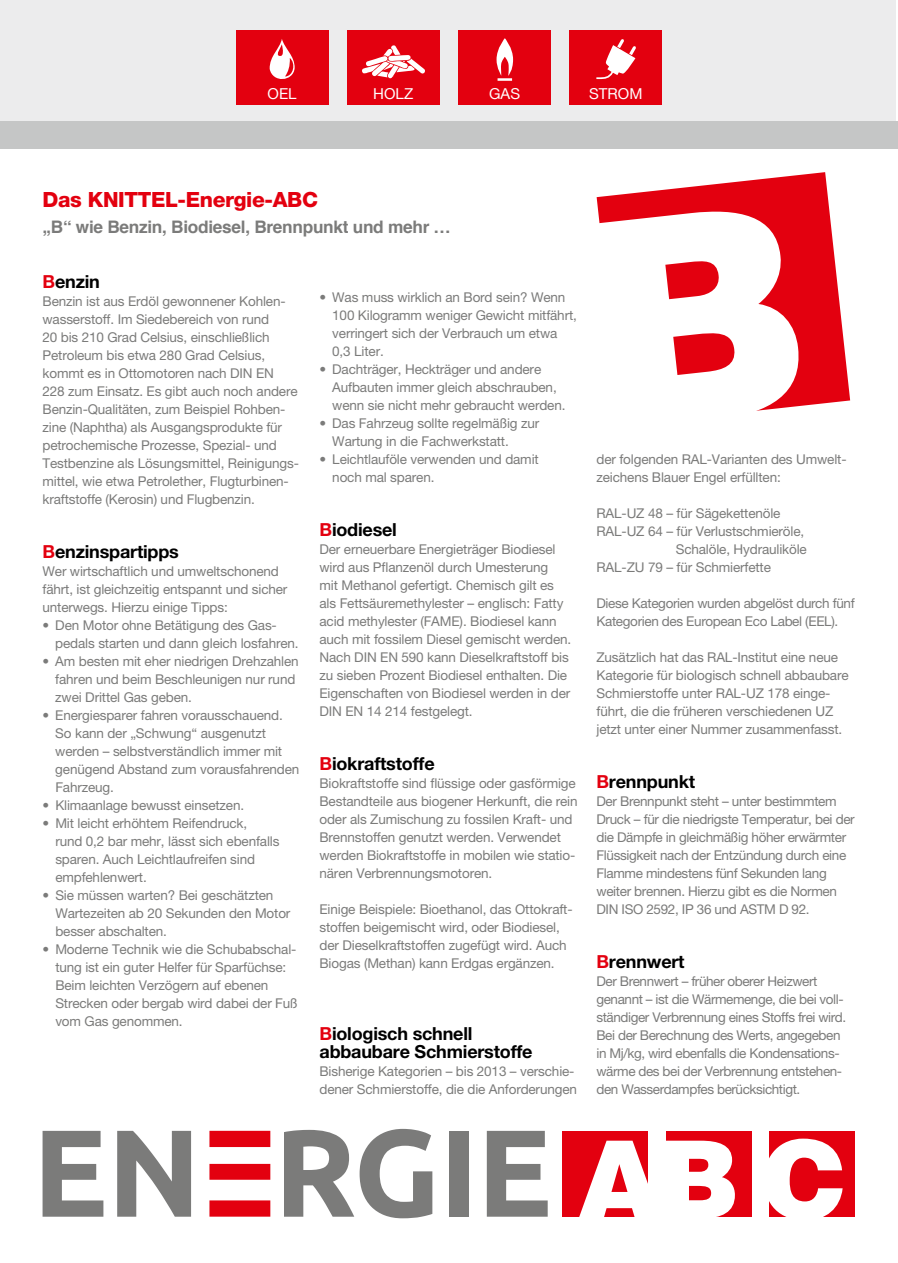
<style>
.page{position:relative;width:898px;height:1263px;background:#fff}
.page>*{position:absolute;margin:0;border:0;box-sizing:border-box;transform-origin:0 0}
.t1{font:800 21px "Helvetica Neue";letter-spacing:-.015em;color:#e3000f}
.t2{font:700 18px/18px "Helvetica Neue";letter-spacing:-.01em;color:#000}
.t3{font:700 17.25px "Helvetica";letter-spacing:-.015em;color:#7b7b7a}
.t4{font:15px "Helvetica Neue LT";color:#fff}
.t5{font:13.5px/18px "Helvetica Neue";letter-spacing:-.01em;color:#7b7b7a}
.t6{font:13.5px/18px "Helvetica Neue";letter-spacing:-.03em;color:#7b7b7a}
.s1{color:#e3000f}
</style>
<div class="page">
<div style="left:0;top:0;width:895px;height:128px;background:#ececed"></div>
<div style="left:0;top:121px;width:897px;height:28px;background:#c5c6c6"></div>
<div style="left:347px;top:31px;width:92px;height:74px;background:#e3000f"></div>
<div style="left:458px;top:31px;width:93px;height:74px;background:#e3000f"></div>
<div style="left:236px;top:31px;width:92px;height:74px;background:#e3000f"></div>
<div style="left:569px;top:31px;width:93px;height:74px;background:#e3000f"></div>
<svg style="left:362px;top:45px;width:63px;height:34px"></svg>
<svg style="left:496px;top:38px;width:17px;height:43px"></svg>
<svg style="left:269px;top:39px;width:26px;height:40px"></svg>
<svg style="left:596px;top:39px;width:40px;height:40px"></svg>
<svg style="left:43px;top:1131px;width:60px;height:86px"></svg>
<svg style="left:117px;top:1131px;width:74px;height:86px"></svg>
<svg style="left:284px;top:1129px;width:148px;height:89px"></svg>
<div style="left:449px;top:1131px;width:19px;height:86px;background:#7b7b7a"></div>
<svg style="left:486px;top:1131px;width:61px;height:86px"></svg>
<svg style="left:209px;top:1131px;width:61px;height:86px"></svg>
<div style="left:666px;top:1131px;width:85px;height:86px;background:#e3000f"></div>
<div style="left:769px;top:1131px;width:86px;height:86px;background:#e3000f"></div>
<div style="left:562px;top:1131px;width:86px;height:86px;background:#e3000f"></div>
<svg style="left:769px;top:1138px;width:73px;height:79px"></svg>
<svg style="left:579px;top:1141px;width:155px;height:76px"></svg>
<svg style="left:596px;top:172px;width:253px;height:234px;fill:#e3000f"></svg>
<svg style="left:596px;top:208px;width:206px;height:203px"></svg>
<p class="t4" style="left:267px;top:84px;width:30px">OEL</p>
<p class="t4" style="left:373px;top:84px;width:41px">HOLZ</p>
<p class="t4" style="left:489px;top:84px;width:32px">GAS</p>
<p class="t4" style="left:589px;top:84px;width:55px">STROM</p>
<h1 class="t1" style="left:43px;top:187px;width:277px">Das KNITTEL-Energie-ABC</h1>
<p class="t3" style="left:43px;top:213px;width:409px">„B“ wie Benzin, Biodiesel, Brennpunkt und mehr …</p>
<h2 class="t2" style="left:43px;top:272px;width:59px"><span class="s1">B</span>enzin</h2>
<p class="t5" style="left:43px;top:292px;width:258px">Benzin ist aus Erdöl gewonnener Kohlen&shy;wasserstoff. Im Siedebereich von rund<br>20 bis 210 Grad Celsius, einschließlich Petroleum bis etwa 280 Grad Celsius, kommt es in Ottomotoren nach DIN EN 228 zum Einsatz. Es gibt auch noch andere Benzin-Qualitäten, zum Beispiel Rohben&shy;zine (Naphtha) als Ausgangsprodukte für petrochemische Prozesse, Spezial- und Testbenzine als Lösungsmittel, Reinigungs&shy;mittel, wie etwa Petrolether, Flugturbinen&shy;kraftstoffe (Kerosin) und Flugbenzin.</p>
<h2 class="t2" style="left:43px;top:542px;width:138px"><span class="s1">B</span>enzinspartipps</h2>
<p class="t5" style="left:43px;top:562px;width:246px">Wer wirtschaftlich und umweltschonend fährt, ist gleichzeitig entspannt und sicher unterwegs. Hierzu einige Tipps:</p>
<p class="t5" style="left:55px;top:616px;width:245px;text-indent:-13px">• Den Motor ohne Betätigung des Gas&shy;pedals starten und dann gleich losfahren.</p>
<p class="t5" style="left:55px;top:652px;width:245px;text-indent:-13px">• Am besten mit eher niedrigen Drehzahlen fahren und beim Beschleunigen nur rund zwei Drittel Gas geben.</p>
<p class="t5" style="left:55px;top:706px;width:245px;text-indent:-13px">• Energiesparer fahren vorausschauend.<br>So kann der „Schwung“ ausgenutzt werden – selbstverständlich immer mit genügend Abstand zum vorausfahrenden<br>Fahrzeug.</p>
<p class="t5" style="left:43px;top:795px;width:203px">• Klimaanlage bewusst einsetzen.</p>
<p class="t5" style="left:55px;top:813px;width:225px;text-indent:-13px">• Mit leicht erhöhtem Reifendruck,<br>rund 0,2 bar mehr, lässt sich ebenfalls sparen. Auch Leichtlaufreifen sind empfehlenwert.</p>
<p class="t5" style="left:55px;top:885px;width:236px;text-indent:-13px">• Sie müssen warten? Bei geschätzten<br>Wartezeiten ab 20 Sekunden den Motor besser abschalten.</p>
<p class="t5" style="left:55px;top:939px;width:244px;text-indent:-13px">• Moderne Technik wie die Schubabschal&shy;tung ist ein guter Helfer für Sparfüchse:<br>Beim leichten Verzögern auf ebenen Strecken oder bergab wird dabei der Fuß vom Gas genommen.</p>
<p class="t5" style="left:332px;top:288px;width:246px;text-indent:-13px">• Was muss wirklich an Bord sein? Wenn<br>100 Kilogramm weniger Gewicht mitfährt, verringert sich der Verbrauch um etwa<br>0,3 Liter.</p>
<p class="t5" style="left:332px;top:360px;width:234px;text-indent:-13px">• Dachträger, Heckträger und andere<br>Aufbauten immer gleich abschrauben, wenn sie nicht mehr gebraucht werden.</p>
<p class="t5" style="left:332px;top:414px;width:208px;text-indent:-13px">• Das Fahrzeug sollte regelmäßig zur<br>Wartung in die Fachwerkstatt.</p>
<p class="t5" style="left:332px;top:450px;width:208px;text-indent:-13px">• Leichtlauföle verwenden und damit noch mal sparen.</p>
<h2 class="t2" style="left:319px;top:520px;width:79px"><span class="s1">B</span>iodiesel</h2>
<p class="t5" style="left:319px;top:540px;width:253px">Der erneuerbare Energieträger Biodiesel wird aus Pflanzenöl durch Umesterung<br>mit Methanol gefertigt. Chemisch gilt es als Fettsäuremethylester – englisch: Fatty acid methylester (FAME). Biodiesel kann auch mit fossilem Diesel gemischt werden.<br>Nach DIN EN 590 kann Dieselkraftstoff bis zu sieben Prozent Biodiesel enthalten. Die Eigenschaften von Biodiesel werden in der DIN EN 14 214 festgelegt.</p>
<h2 class="t2" style="left:319px;top:754px;width:117px"><span class="s1">B</span>iokraftstoffe</h2>
<p class="t5" style="left:319px;top:774px;width:259px">Biokraftstoffe sind flüssige oder gasförmige Bestandteile aus biogener Herkunft, die rein oder als Zumischung zu fossilen Kraft- und Brennstoffen genutzt werden. Verwendet werden Biokraftstoffe in mobilen wie statio&shy;nären Verbrennungsmotoren.</p>
<p class="t5" style="left:319px;top:900px;width:254px">Einige Beispiele: Bioethanol, das Ottokraft&shy;stoffen beigemischt wird, oder Biodiesel, der Dieselkraftstoffen zugefügt wird. Auch Biogas (Methan) kann Erdgas ergänzen.</p>
<h2 class="t2" style="left:319px;top:1024px;width:214px"><span class="s1">B</span>iologisch schnell abbaubare Schmierstoffe</h2>
<p class="t5" style="left:319px;top:1062px;width:259px">Bisherige Kategorien – bis 2013 – verschie&shy;dener Schmierstoffe, die die Anforderungen</p>
<p class="t5" style="left:596px;top:450px;width:251px">der folgenden RAL-Varianten des Umwelt&shy;zeichens Blauer Engel erfüllten:</p>
<p class="t5" style="left:596px;top:504px;width:185px">RAL-UZ 48 – für Sägekettenöle</p>
<p class="t5" style="left:596px;top:522px;width:209px">RAL-UZ 64 – für Verlustschmieröle,</p>
<p class="t5" style="left:675px;top:540px;width:132px">Schalöle, Hydrauliköle</p>
<p class="t5" style="left:596px;top:558px;width:176px">RAL-ZU 79 – für Schmierfette</p>
<p class="t5" style="left:596px;top:594px;width:260px">Diese Kategorien wurden abgelöst durch fünf<br>Kategorien des European Eco Label (EEL).</p>
<p class="t5" style="left:596px;top:648px;width:253px">Zusätzlich hat das RAL-Institut eine neue Kategorie für biologisch schnell abbaubare Schmierstoffe unter RAL-UZ 178 einge&shy;führt, die die früheren verschiedenen UZ jetzt unter einer Nummer zusammenfasst.</p>
<h2 class="t2" style="left:596px;top:772px;width:100px"><span class="s1">B</span>rennpunkt</h2>
<p class="t5" style="left:596px;top:792px;width:260px">Der Brennpunkt steht – unter bestimmtem Druck – für die niedrigste Temperatur, bei der die Dämpfe in gleichmäßig höher erwärmter Flüssigkeit nach der Entzündung durch eine Flamme mindestens fünf Sekunden lang weiter brennen. Hierzu gibt es die Normen DIN ISO 2592, IP 36 und ASTM D 92.</p>
<h2 class="t2" style="left:596px;top:952px;width:90px"><span class="s1">B</span>rennwert</h2>
<p class="t6" style="left:596px;top:972px;width:251px">Der Brennwert – früher oberer Heizwert genannt – ist die Wärmemenge, die bei voll&shy;ständiger Verbrennung eines Stoffs frei wird.<br>Bei der Berechnung des Werts, angegeben in Mj/kg, wird ebenfalls die Kondensations&shy;wärme des bei der Verbrennung entstehen&shy;den Wasserdampfes berücksichtigt.</p>
</div>
